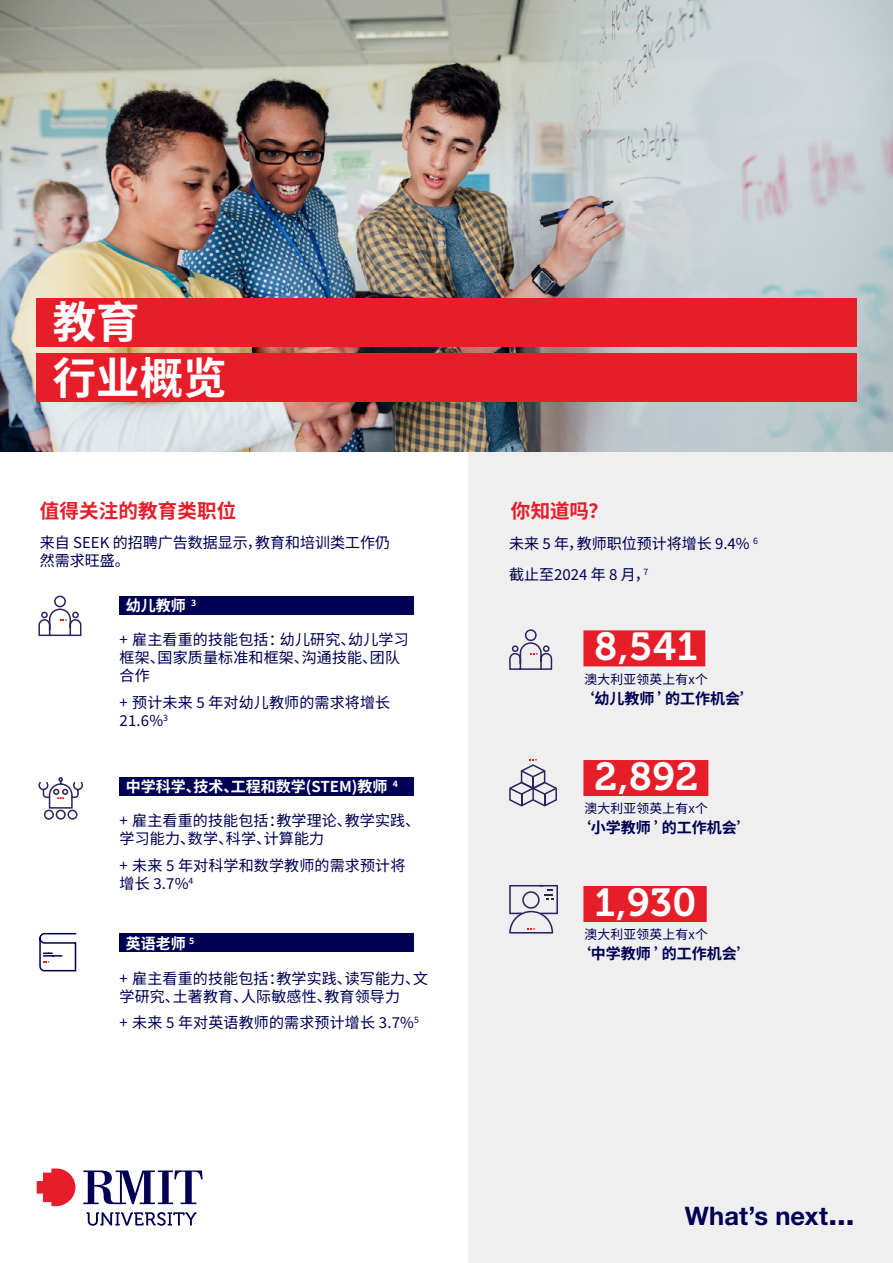
<style>
.page{position:relative;width:893px;height:1263px;background:#fff}
.page>*{position:absolute;margin:0;border:0;box-sizing:border-box;transform-origin:0 0}
.Title-Navy_26{font:100 43.5px "Noto Sans SC";color:#fff}
.WCR_Subheader_17-White{font:39px "Museo 700";letter-spacing:.015em;color:#fff}
.WCR_Subheader_17-White-2{font:700 25.5px "Helvetica Neue LT Pro";letter-spacing:.005em;color:#000054}
.WCR_Subheader_17-White-3{font:100 19.5px "Noto Sans SC";letter-spacing:.005em;color:#e61e2a}
.WCR_Bodycopy_10{font:100 15px/18px "Noto Sans SC";letter-spacing:.01em;color:#000054}
.WCR_Subheader_17-White-4{font:100 15px/18px "Noto Sans SC";color:#000054}
.WCR_Subheader_17-White-5{font:100 15px "Noto Sans SC";color:#fff}
.WCR_Subheader_17-White-6{font:100 12.75px "Noto Sans SC";letter-spacing:.02em;color:#000054}
.s1{font-size:31.5px}
</style>
<div class="page">
<div style="left:469px;top:392px;width:424px;height:871px;background:#efeff0"></div>
<div style="left:120px;top:595px;width:294px;height:19px;background:#000054"></div>
<div style="left:120px;top:933px;width:294px;height:19px;background:#000054"></div>
<div style="left:120px;top:777px;width:294px;height:18px;background:#000054"></div>
<img style="left:0;top:0;width:893px;height:452px">
<div style="left:583px;top:630px;width:122px;height:36px;background:#e61e2a"></div>
<div style="left:583px;top:760px;width:125px;height:36px;background:#e61e2a"></div>
<div style="left:583px;top:886px;width:124px;height:36px;background:#e61e2a"></div>
<div style="left:36px;top:298px;width:821px;height:48px;background:#e61e2a"></div>
<div style="left:36px;top:353px;width:821px;height:49px;background:#e61e2a"></div>
<svg style="left:37px;top:1168px;width:38px;height:38px"></svg>
<svg style="left:83px;top:1170px;width:120px;height:34px"></svg>
<svg style="left:87px;top:1212px;width:109px;height:14px"></svg>
<svg style="left:38px;top:777px;width:45px;height:43px"></svg>
<svg style="left:38px;top:595px;width:44px;height:42px"></svg>
<svg style="left:509px;top:629px;width:44px;height:41px"></svg>
<svg style="left:509px;top:759px;width:48px;height:47px"></svg>
<svg style="left:509px;top:885px;width:49px;height:48px"></svg>
<svg style="left:39px;top:932px;width:38px;height:40px"></svg>
<p class="Title-Navy_26" style="left:53px;top:298px;width:89px">教育</p>
<p class="Title-Navy_26" style="left:53px;top:353px;width:176px">行业概览</p>
<p class="WCR_Subheader_17-White-3" style="left:40px;top:500px;width:198px">值得关注的教育类职位</p>
<p class="WCR_Subheader_17-White-4" style="left:40px;top:534px;width:352px">来自 SEEK 的招聘广告数据显示，教育和培训类工作仍然需求旺盛。</p>
<p class="WCR_Subheader_17-White-5" style="left:126px;top:597px;width:72px">幼儿教师 <sup>3</sup></p>
<p class="WCR_Bodycopy_10" style="left:120px;top:631px;width:291px">+ 雇主看重的技能包括：幼儿研究、幼儿学习框架、国家质量标准和框架、沟通技能、团队合作</p>
<p class="WCR_Bodycopy_10" style="left:120px;top:694px;width:272px">+ 预计未来 5 年对幼儿教师的需求将增长<br>21.6%<sup>3</sup></p>
<p class="WCR_Subheader_17-White-5" style="left:126px;top:778px;width:274px">中学科学、技术、工程和数学(STEM)教师 <sup>4</sup></p>
<p class="WCR_Bodycopy_10" style="left:120px;top:812px;width:302px">+ 雇主看重的技能包括：教学理论、教学实践、学习能力、数学、科学、计算能力</p>
<p class="WCR_Bodycopy_10" style="left:120px;top:857px;width:287px">+ 未来 5 年对科学和数学教师的需求预计将增长 3.7%<sup>4</sup></p>
<p class="WCR_Subheader_17-White-5" style="left:126px;top:935px;width:70px">英语老师 <sup>5</sup></p>
<p class="WCR_Bodycopy_10" style="left:120px;top:969px;width:310px">+ 雇主看重的技能包括：教学实践、读写能力、文学研究、土著教育、人际敏感性、教育领导力</p>
<p class="WCR_Bodycopy_10" style="left:120px;top:1014px;width:301px">+ 未来 5 年对英语教师的需求预计增长 3.7%<sup>5</sup></p>
<p class="WCR_Subheader_17-White-3" style="left:511px;top:500px;width:99px">你知道吗？</p>
<p class="WCR_Subheader_17-White-4" style="left:509px;top:535px;width:250px">未来 5 年，教师职位预计将增长 9.4% <sup>6</sup></p>
<p class="WCR_Subheader_17-White-4" style="left:509px;top:565px;width:142px">截止至2024 年 8 月，<sup>7</sup></p>
<p class="WCR_Subheader_17-White" style="left:595px;top:625px;width:104px">8,541</p>
<p class="WCR_Subheader_17-White-6" style="left:584px;top:672px;width:125px">澳大利亚领英上有x个</p>
<p class="WCR_Subheader_17-White-4" style="left:579px;top:690px;width:177px">‘幼儿教师 ’的工作机会’</p>
<p class="WCR_Subheader_17-White" style="left:595px;top:755px;width:105px">2,892</p>
<p class="WCR_Subheader_17-White-6" style="left:584px;top:801px;width:125px">澳大利亚领英上有x个</p>
<p class="WCR_Subheader_17-White-4" style="left:576px;top:819px;width:177px">‘小学教师 ’的工作机会’</p>
<p class="WCR_Subheader_17-White" style="left:595px;top:881px;width:103px">1,930</p>
<p class="WCR_Subheader_17-White-6" style="left:584px;top:927px;width:125px">澳大利亚领英上有x个</p>
<p class="WCR_Subheader_17-White-4" style="left:576px;top:945px;width:177px">‘中学教师 ’的工作机会’</p>
<p class="WCR_Subheader_17-White-2" style="left:685px;top:1200px;width:171px">What’s next<span class="s1">...</span></p>
</div>
